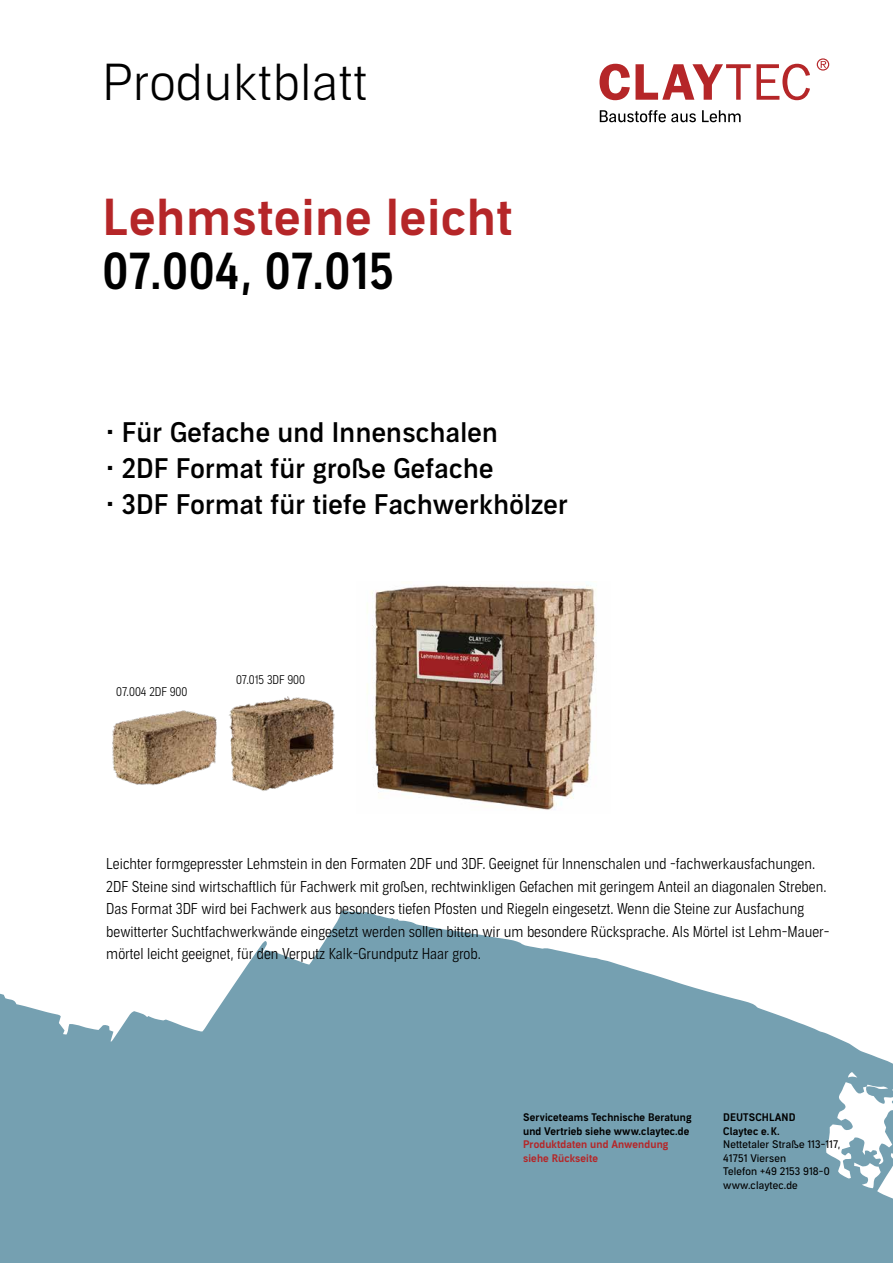
<style>
.page{position:relative;width:893px;height:1263px;background:#fff}
.page>*{position:absolute;margin:0;border:0;box-sizing:border-box;transform-origin:0 0}
.t1{font:49.5px "Aago Sm";letter-spacing:.02em;color:#b52628}
.t2{font:49.5px "Aago Condensed Sm";letter-spacing:.01em;color:#000}
.t3{font:300 49.5px "Aago";letter-spacing:.01em;color:#000}
.t4{font:500 27px "Aago";letter-spacing:.01em;color:#000}
.t5{font:300 15px/22.5px "Aago Condensed";color:#000}
.t6{font:300 12px "Aago Condensed";color:#000}
.t7{font:10.5px/13.5px "Aago Sm";letter-spacing:.01em;color:#000}
.t8{font:10.5px/13.5px "Aago";letter-spacing:.01em;color:#000}
.t9{font:10.5px/13.5px "Aago Sm";letter-spacing:.01em;color:#b52628}
</style>
<div class="page">
<svg style="left:0;top:910px;width:893px;height:353px;fill:#75a0b1"></svg>
<svg style="left:599px;top:64px;width:211px;height:36px"></svg>
<svg style="left:817px;top:58px;width:12px;height:13px"></svg>
<svg style="left:600px;top:110px;width:141px;height:12px"></svg>
<img style="left:229px;top:696px;width:106px;height:95px">
<img style="left:112px;top:710px;width:105px;height:76px">
<img style="left:371px;top:585px;width:226px;height:225px">
<h1 class="t3" style="left:102px;top:54px;width:267px">Produktblatt</h1>
<h1 class="t1" style="left:102px;top:188px;width:411px">Lehmsteine leicht</h1>
<h1 class="t2" style="left:102px;top:243px;width:293px">07.004, 07.015</h1>
<h2 class="t4" style="left:106px;top:417px;width:393px">• Für Gefache und Innenschalen</h2>
<h2 class="t4" style="left:106px;top:453px;width:389px">• 2DF Format für große Gefache</h2>
<h2 class="t4" style="left:106px;top:489px;width:463px">• 3DF Format für tiefe Fachwerkhölzer</h2>
<p class="t6" style="left:116px;top:685px;width:73px">07.004 2DF 900</p>
<p class="t6" style="left:236px;top:673px;width:70px">07.015 3DF 900</p>
<p class="t5" style="left:106px;top:853px;width:725px">Leichter formgepresster Lehmstein in den Formaten 2DF und 3DF. Geeignet für Innenschalen und -fachwerkausfachungen.<br>2DF Steine sind wirtschaftlich für Fachwerk mit großen, rechtwinkligen Gefachen mit geringem Anteil an diagonalen Streben.<br>Das Format 3DF wird bei Fachwerk aus besonders tiefen Pfosten und Riegeln eingesetzt. Wenn die Steine zur Ausfachung bewitterter Suchtfachwerkwände eingesetzt werden sollen bitten wir um besondere Rücksprache. Als Mörtel ist Lehm-Mauer&shy;mörtel leicht geeignet, für den Verputz Kalk-Grundputz Haar grob.</p>
<p class="t7" style="left:523px;top:1111px;width:170px">Serviceteams Technische Beratung und Vertrieb siehe www.claytec.de</p>
<p class="t9" style="left:523px;top:1138px;width:147px">Produktdaten und Anwendung siehe Rückseite</p>
<p class="t7" style="left:723px;top:1111px;width:74px">DEUTSCHLAND<br>Claytec e.K.</p>
<p class="t8" style="left:723px;top:1138px;width:119px">Nettetaler Straße 113-117,<br>41751 Viersen<br>Telefon +49 2153 918-0 www.claytec.de</p>
</div>
